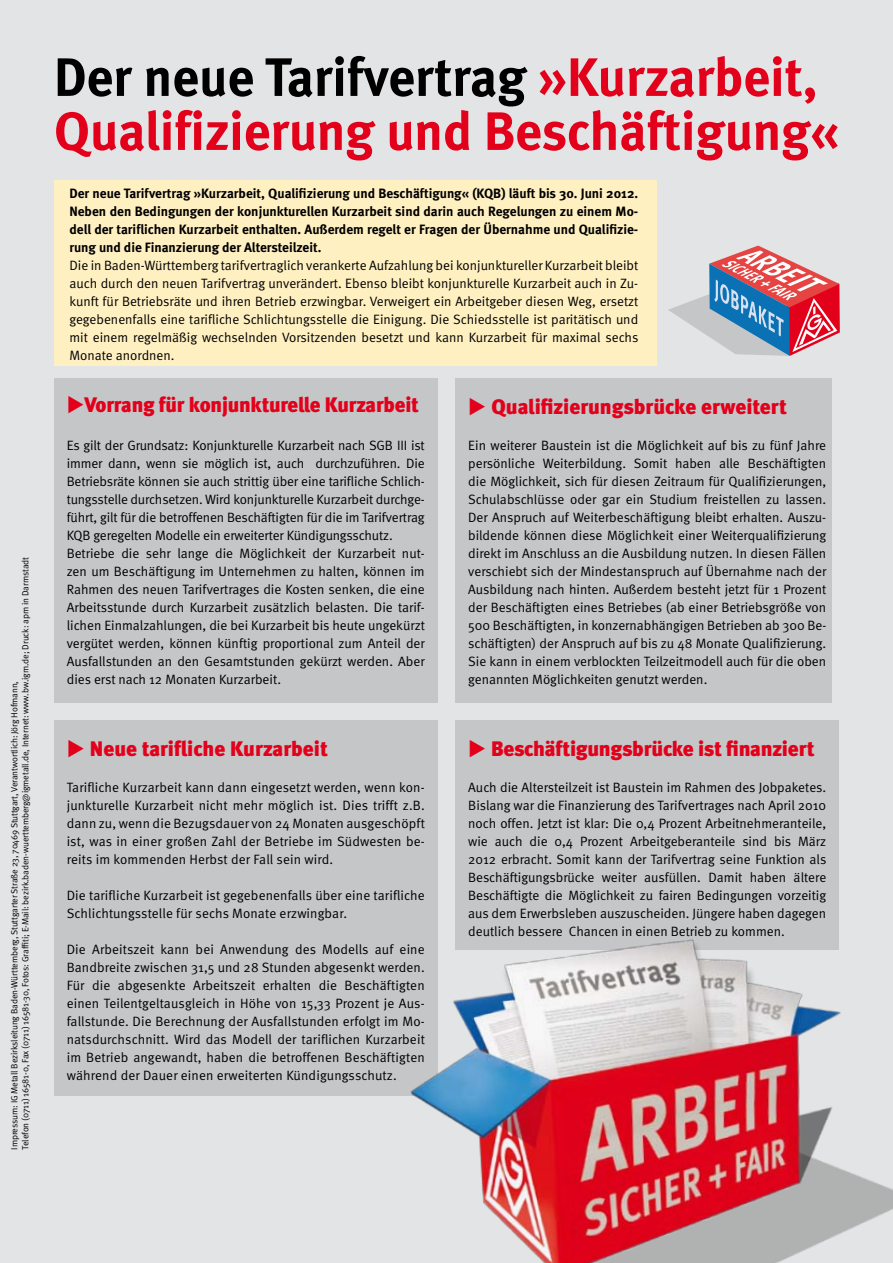
<style>
.page{position:relative;width:893px;height:1263px;background:#e3e4e5}
.page>*{position:absolute;margin:0;border:0;box-sizing:border-box;transform-origin:0 0}
.t1{font:700 54px/54px "Meta";color:#e2001a}
.t2{font:900 21px "Meta";letter-spacing:-.01em;color:#e2001a}
.t3{font:13.5px/18px "Meta Normal";color:#000;text-align:justify}
.t4{font:700 13.5px/18px "Meta";color:#000;text-align:justify}
.t5{font:9px/10.8px "Meta Normal";letter-spacing:-.01em;color:#000}
.s1{color:#000}
</style>
<div class="page">
<div style="left:54px;top:180px;width:602px;height:186px;background:#fff0c2"></div>
<svg style="left:668px;top:246px;width:172px;height:110px"></svg>
<div style="left:54px;top:720px;width:383px;height:375px;background:#c5c6c8"></div>
<div style="left:455px;top:378px;width:377px;height:324px;background:#c5c6c8"></div>
<div style="left:455px;top:720px;width:384px;height:230px;background:#c5c6c8"></div>
<img style="left:333px;top:927px;width:560px;height:336px">
<div style="left:54px;top:378px;width:383px;height:324px;background:#c5c6c8"></div>
<p class="t5" style="left:9px;top:1149px;width:594px;rotate:-90deg">Impressum: IG Metall Bezirksleitung Baden-Württemberg, Stuttgarter Straße 23, 70469 Stuttgart, Verantwortlich: Jörg Hofmann,<br>Telefon (0711) 16581-0, Fax (0711) 16581-30, Fotos: Graffiti; E-Mail: bezirk.baden-wuerttemberg@igmetall.de, Internet: www.bw.igm.de; Druck: apm in Darmstadt</p>
<h1 class="t1" style="left:54px;top:50px;width:786px"><span class="s1">Der neue Tarifvertrag</span> »Kurzarbeit,<br>Qualifizierung und Beschäftigung«</h1>
<p class="t4" style="left:69px;top:184px;width:570px">Der neue Tarifvertrag »Kurzarbeit, Qualifizierung und Beschäftigung« (KQB) läuft bis 30. Juni 2012.<br>Neben den Bedingungen der konjunkturellen Kurzarbeit sind darin auch Regelungen zu einem Mo&shy;dell der tariflichen Kurzarbeit enthalten. Außerdem regelt er Fragen der Übernahme und Qualifizie&shy;rung und die Finanzierung der Altersteilzeit.</p>
<p class="t3" style="left:69px;top:256px;width:570px">Die in Baden-Württemberg tarifvertraglich verankerte Aufzahlung bei konjunktureller Kurzarbeit bleibt auch durch den neuen Tarifvertrag unverändert. Ebenso bleibt konjunkturelle Kurzarbeit auch in Zu&shy;kunft für Betriebsräte und ihren Betrieb erzwingbar. Verweigert ein Arbeitgeber diesen Weg, ersetzt gegebenenfalls eine tarifliche Schlichtungsstelle die Einigung. Die Schiedsstelle ist paritätisch und mit einem regelmäßig wechselnden Vorsitzenden besetzt und kann Kurzarbeit für maximal sechs Monate anordnen.</p>
<h2 class="t2" style="left:67px;top:392px;width:354px">◆Vorrang für konjunkturelle Kurzarbeit</h2>
<p class="t3" style="left:67px;top:436px;width:360px;text-align:left">Es gilt der Grundsatz: Konjunkturelle Kurzarbeit nach SGB III ist immer dann, wenn sie möglich ist, auch durchzuführen. Die Betriebsräte können sie auch strittig über eine tarifliche Schlich&shy;tungsstelle durchsetzen. Wird konjunkturelle Kurzarbeit durchge&shy;führt, gilt für die betroffenen Beschäftigten für die im Tarifvertrag KQB geregelten Modelle ein erweiterter Kündigungsschutz.<br>Betriebe die sehr lange die Möglichkeit der Kurzarbeit nut&shy;zen um Beschäftigung im Unternehmen zu halten, können im Rahmen des neuen Tarifvertrages die Kosten senken, die eine Arbeitsstunde durch Kurzarbeit zusätzlich belasten. Die tarif&shy;lichen Einmalzahlungen, die bei Kurzarbeit bis heute ungekürzt vergütet werden, können künftig proportional zum Anteil der Ausfallstunden an den Gesamtstunden gekürzt werden. Aber dies erst nach 12 Monaten Kurzarbeit.</p>
<h2 class="t2" style="left:67px;top:736px;width:263px">◆ Neue tarifliche Kurzarbeit</h2>
<p class="t3" style="left:67px;top:778px;width:360px">Tarifliche Kurzarbeit kann dann eingesetzt werden, wenn kon&shy;junkturelle Kurzarbeit nicht mehr möglich ist. Dies trifft z.B. dann zu, wenn die Bezugsdauer von 24 Monaten ausgeschöpft ist, was in einer großen Zahl der Betriebe im Südwesten be&shy;reits im kommenden Herbst der Fall sein wird.</p>
<p class="t3" style="left:67px;top:886px;width:359px">Die tarifliche Kurzarbeit ist gegebenenfalls über eine tarifliche<br>Schlichtungsstelle für sechs Monate erzwingbar.</p>
<p class="t3" style="left:67px;top:940px;width:360px">Die Arbeitszeit kann bei Anwendung des Modells auf eine Bandbreite zwischen 31,5 und 28 Stunden abgesenkt werden.<br>Für die abgesenkte Arbeitszeit erhalten die Beschäftigten einen Teilentgeltausgleich in Höhe von 15,33 Prozent je Aus&shy;fallstunde. Die Berechnung der Ausfallstunden erfolgt im Mo&shy;natsdurchschnitt. Wird das Modell der tariflichen Kurzarbeit im Betrieb angewandt, haben die betroffenen Beschäftigten während der Dauer einen erweiterten Kündigungsschutz.</p>
<h2 class="t2" style="left:468px;top:394px;width:320px">◆ Qualifizierungsbrücke erweitert</h2>
<p class="t3" style="left:468px;top:436px;width:360px">Ein weiterer Baustein ist die Möglichkeit auf bis zu fünf Jahre persönliche Weiterbildung. Somit haben alle Beschäftigten die Möglichkeit, sich für diesen Zeitraum für Qualifizierungen, Schulabschlüsse oder gar ein Studium freistellen zu lassen.<br>Der Anspruch auf Weiterbeschäftigung bleibt erhalten. Auszu&shy;bildende können diese Möglichkeit einer Weiterqualifizierung direkt im Anschluss an die Ausbildung nutzen. In diesen Fällen verschiebt sich der Mindestanspruch auf Übernahme nach der Ausbildung nach hinten. Außerdem besteht jetzt für 1 Prozent der Beschäftigten eines Betriebes (ab einer Betriebsgröße von 500 Beschäftigten, in konzernabhängigen Betrieben ab 300 Be&shy;schäftigten) der Anspruch auf bis zu 48 Monate Qualifizierung.<br>Sie kann in einem verblockten Teilzeitmodell auch für die oben genannten Möglichkeiten genutzt werden.</p>
<h2 class="t2" style="left:468px;top:736px;width:348px">◆ Beschäftigungsbrücke ist finanziert</h2>
<p class="t3" style="left:468px;top:778px;width:360px">Auch die Altersteilzeit ist Baustein im Rahmen des Jobpaketes.<br>Bislang war die Finanzierung des Tarifvertrages nach April 2010 noch offen. Jetzt ist klar: Die 0,4 Prozent Arbeitnehmeranteile, wie auch die 0,4 Prozent Arbeitgeberanteile sind bis März 2012 erbracht. Somit kann der Tarifvertrag seine Funktion als Beschäftigungsbrücke weiter ausfüllen. Damit haben ältere Beschäftigte die Möglichkeit zu fairen Bedingungen vorzeitig aus dem Erwerbsleben auszuscheiden. Jüngere haben dagegen deutlich bessere Chancen in einen Betrieb zu kommen.</p>
</div>
